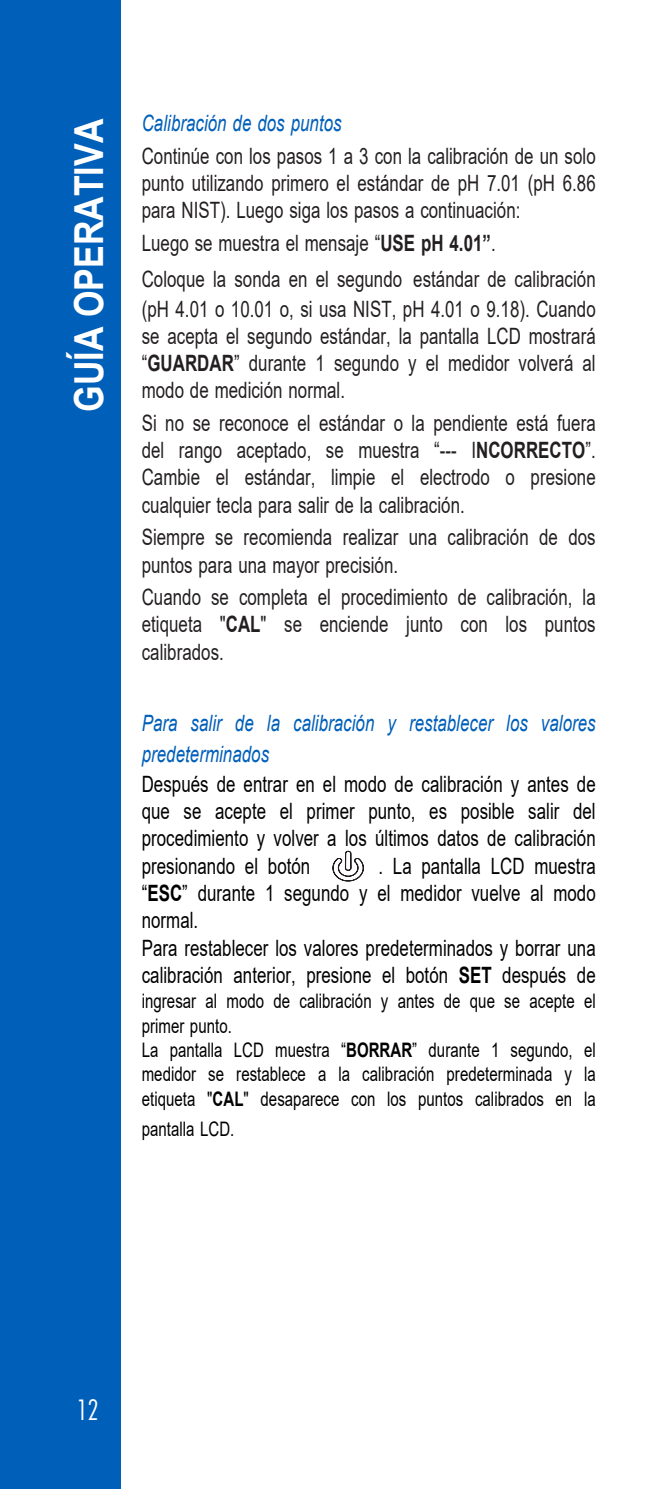
<style>
.page{position:relative;width:652px;height:1489px;background:#fff}
.page>*{position:absolute;margin:0;border:0;box-sizing:border-box;transform-origin:0 0}
.t1{font:700 40px "Arial";color:#fff;scale:.85 1}
.t2{font:300 condensed 28.5px "Futura BT";color:#fff}
.t3{font:22.5px/27.2px "Arial";letter-spacing:.005em;color:#231f20;text-align:justify;scale:.75 1}
.t4{font:22.5px/27.2px "Arial";letter-spacing:.005em;color:#000;text-align:justify;scale:.75 1}
.t5{font:italic 22.5px/31.2px "Arial";letter-spacing:.005em;color:#005fb9;scale:.75 1}
.t6{font:20px/24.2px "Arial";letter-spacing:.005em;color:#000;scale:.75 1}
.s1{font-weight:700}
</style>
<div class="page">
<div style="left:0;top:0;width:120px;height:1488px;background:#005fb9"></div>
<svg style="left:332px;top:850px;width:32px;height:31px"></svg>
<h1 class="t1" style="left:61px;top:412px;width:346px;rotate:-90deg">GUÍA OPERATIVA</h1>
<p class="t5" style="left:142px;top:108px;width:268px">Calibración de dos puntos</p>
<p class="t3" style="left:142px;top:142px;width:607px">Continúe con los pasos 1 a 3 con la calibración de un solo punto utilizando primero el estándar de pH 7.01 (pH 6.86 para NIST). Luego siga los pasos a continuación:</p>
<p class="t3" style="left:142px;top:224px;width:607px;line-height:36.5px">Luego se muestra el mensaje “<span class="s1">USE pH 4.01”</span>.<br>Coloque la sonda en el segundo estándar de calibración</p>
<p class="t3" style="left:142px;top:295px;width:607px">(pH 4.01 o 10.01 o, si usa NIST, pH 4.01 o 9.18). Cuando se acepta el segundo estándar, la pantalla LCD mostrará “<span class="s1">GUARDAR</span>” durante 1 segundo y el medidor volverá al modo de medición normal.</p>
<p class="t3" style="left:142px;top:409px;width:607px">Si no se reconoce el estándar o la pendiente está fuera del rango aceptado, se muestra “--- I<span class="s1">NCORRECTO</span>”.<br>Cambie el estándar, limpie el electrodo o presione cualquier tecla para salir de la calibración.</p>
<p class="t3" style="left:142px;top:523px;width:607px">Siempre se recomienda realizar una calibración de dos puntos para una mayor precisión.</p>
<p class="t3" style="left:142px;top:583px;width:607px">Cuando se completa el procedimiento de calibración, la etiqueta "<span class="s1">CAL</span>" se enciende junto con los puntos calibrados.</p>
<p class="t5" style="left:142px;top:707px;width:607px">Para salir de la calibración y restablecer los valores predeterminados</p>
<p class="t4" style="left:142px;top:770px;width:607px">Después de entrar en el modo de calibración y antes de que se acepte el primer punto, es posible salir del procedimiento y volver a los últimos datos de calibración presionando el botón</p>
<p class="t4" style="left:142px;top:852px;width:607px;text-align:left;text-indent:237px">. La pantalla LCD muestra “<span class="s1">ESC</span>” durante 1 segundo y el medidor vuelve al modo normal.<br>Para restablecer los valores predeterminados y borrar una calibración anterior, presione el botón <span class="s1">SET</span> después de</p>
<p class="t6" style="left:142px;top:989px;width:607px">ingresar al modo de calibración y antes de que se acepte el primer punto.<br>La pantalla LCD muestra “<span class="s1">BORRAR</span>” durante 1 segundo, el medidor se restablece a la calibración predeterminada y la etiqueta "<span class="s1">CAL</span>" desaparece con los puntos calibrados en la</p>
<p class="t6" style="left:142px;top:1116px;width:125px">pantalla LCD.</p>
<p class="t2" style="left:77px;top:1392px;width:24px">12</p>
</div>
